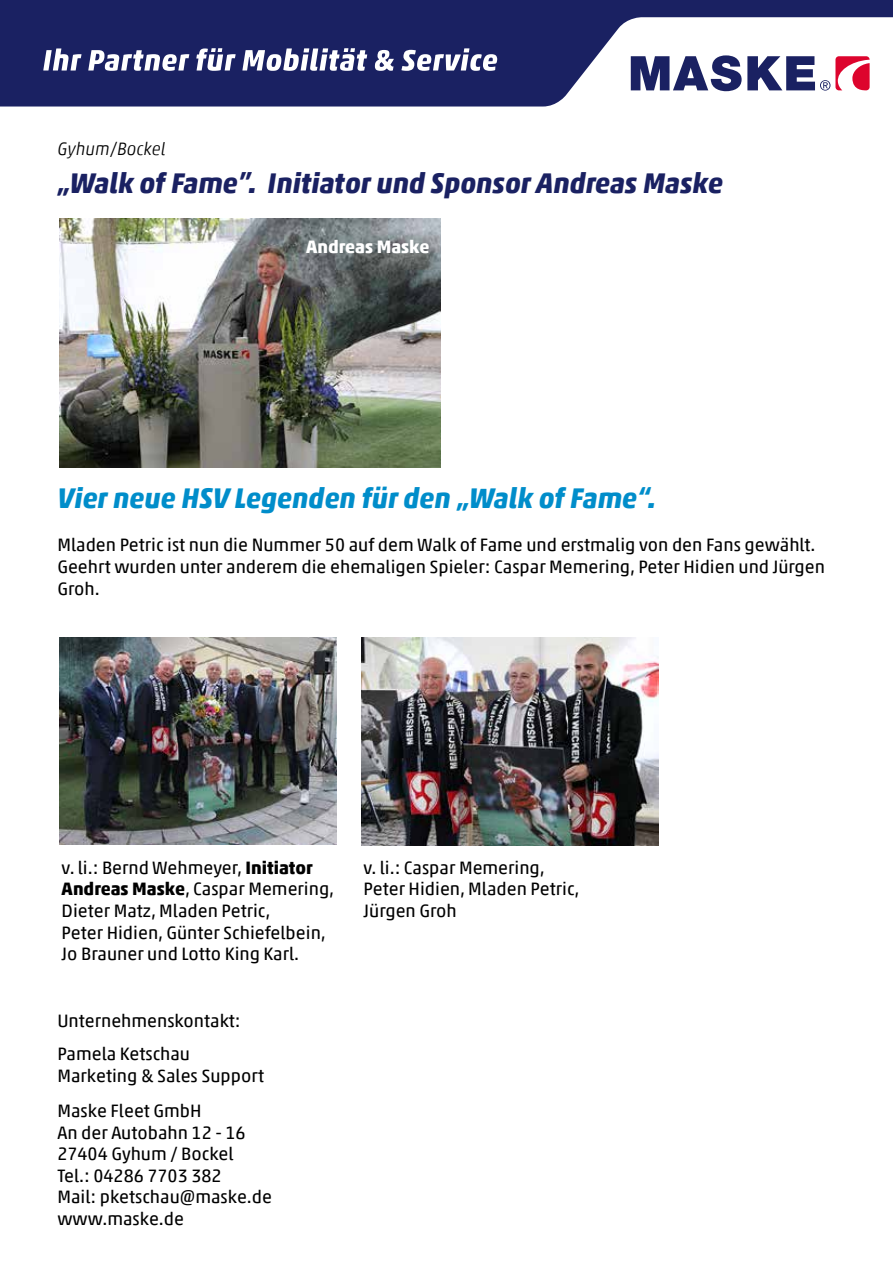
<style>
.page{position:relative;width:893px;height:1263px;background:#fff}
.page>*{position:absolute;margin:0;border:0;box-sizing:border-box;transform-origin:0 0}
.t1{font:italic 700 28.5px "Akko Pro";color:#1a2162}
.t2{font:italic 700 28.5px "Akko Pro";color:#008dca}
.t3{font:18px/21.6px "Akko Pro";color:#000}
.t4{font:italic 300 18px "Akko Pro";color:#000}
.t5{font:700 18px "Akko Pro";color:#fff}
.s1{font-weight:700}
</style>
<div class="page">
<div style="left:0;top:0;width:893px;height:116px;background:#1a2162"></div>
<svg style="left:0;top:17px;width:893px;height:99px"></svg>
<svg style="left:631px;top:55px;width:239px;height:36px"></svg>
<svg style="left:43px;top:48px;width:454px;height:23px"></svg>
<img style="left:60px;top:638px;width:276px;height:206px">
<img style="left:361px;top:638px;width:297px;height:208px">
<img style="left:60px;top:218px;width:380px;height:249px">
<p class="t4" style="left:57px;top:138px;width:110px">Gyhum/Bockel</p>
<h1 class="t1" style="left:57px;top:166px;width:667px">„Walk of Fame”. Initiator und Sponsor Andreas Maske</h1>
<p class="t5" style="left:306px;top:235px;width:125px">Andreas Maske</p>
<h1 class="t2" style="left:57px;top:481px;width:600px">Vier neue HSV Legenden für den „Walk of Fame“.</h1>
<p class="t3" style="left:57px;top:534px;width:769px">Mladen Petric ist nun die Nummer 50 auf dem Walk of Fame und erstmalig von den Fans gewählt.<br>Geehrt wurden unter anderem die ehemaligen Spieler: Caspar Memering, Peter Hidien und Jürgen<br>Groh.</p>
<p class="t3" style="left:62px;top:856px;width:274px">v. li.: Bernd Wehmeyer, <span class="s1">Initiator<br>Andreas Maske</span>, Caspar Memering,<br>Dieter Matz, Mladen Petric,<br>Peter Hidien, Günter Schiefelbein,<br>Jo Brauner und Lotto King Karl.</p>
<p class="t3" style="left:364px;top:856px;width:217px">v. li.: Caspar Memering,<br>Peter Hidien, Mladen Petric,<br>Jürgen Groh</p>
<p class="t3" style="left:57px;top:1003px;width:185px;line-height:33.6px">Unternehmenskontakt:<br>Pamela Ketschau</p>
<p class="t3" style="left:57px;top:1058px;width:208px;line-height:35.1px">Marketing &amp; Sales Support<br>Maske Fleet GmbH</p>
<p class="t3" style="left:57px;top:1121px;width:216px">An der Autobahn 12 - 16<br>27404 Gyhum / Bockel<br>Tel.: 04286 7703 382<br>Mail: pketschau@maske.de www.maske.de</p>
</div>
